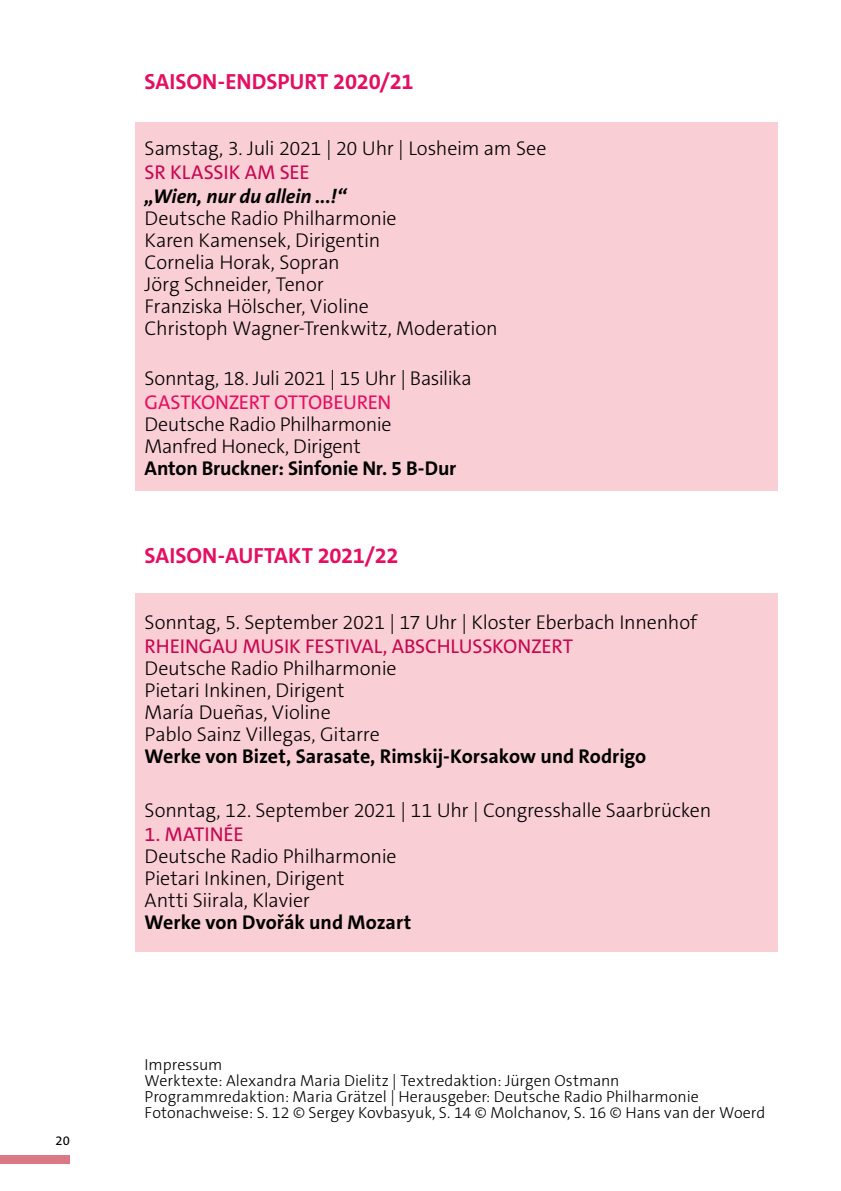
<style>
.page{position:relative;width:841px;height:1191px;background:#fff}
.page>*{position:absolute;margin:0;border:0;box-sizing:border-box;transform-origin:0 0}
.t1{font:700 22px "The Sans C5";color:#e50e62}
.t2{font:300 20px "The Sans C5";letter-spacing:-.01em;color:#000}
.t3{font:700 20px "The Sans C5";letter-spacing:-.005em;color:#000}
.t4{font:20px "The Sans C5";letter-spacing:-.005em;color:#c60651}
.t5{font:300 20px "The Sans C5";letter-spacing:-.03em;color:#000}
.t6{font:italic 700 20px "The Sans C5";letter-spacing:-.01em;color:#000}
.t7{font:20px "The Sans C5";letter-spacing:-.015em;color:#e50e62}
.t8{font:300 16px "The Sans C5";color:#000}
.t9{font:13px "The Sans C5";color:#000}
</style>
<div class="page">
<div style="left:0;top:1154px;width:70px;height:9px;background:#da7885"></div>
<div style="left:135px;top:593px;width:643px;height:358px;background:#faced5"></div>
<div style="left:135px;top:122px;width:643px;height:369px;background:#faced5"></div>
<p class="t9" style="left:56px;top:1131px;width:16px">20</p>
<p class="t1" style="left:145px;top:67px;width:270px">SAISON-ENDSPURT 2020/21</p>
<p class="t2" style="left:145px;top:135px;width:403px">Samstag, 3. Juli 2021 | 20 Uhr | Losheim am See</p>
<p class="t4" style="left:145px;top:159px;width:167px">SR KLASSIK AM SEE</p>
<p class="t6" style="left:145px;top:183px;width:203px">„Wien, nur du allein ...!“</p>
<p class="t2" style="left:145px;top:205px;width:253px">Deutsche Radio Philharmonie</p>
<p class="t2" style="left:145px;top:227px;width:237px">Karen Kamensek, Dirigentin</p>
<p class="t2" style="left:145px;top:249px;width:197px">Cornelia Horak, Sopran</p>
<p class="t2" style="left:145px;top:271px;width:181px">Jörg Schneider, Tenor</p>
<p class="t2" style="left:145px;top:293px;width:226px">Franziska Hölscher, Violine</p>
<p class="t2" style="left:145px;top:315px;width:354px">Christoph Wagner-Trenkwitz, Moderation</p>
<p class="t5" style="left:145px;top:365px;width:328px">Sonntag, 18. Juli 2021 | 15 Uhr | Basilika</p>
<p class="t7" style="left:145px;top:389px;width:248px">GASTKONZERT OTTOBEUREN</p>
<p class="t2" style="left:145px;top:411px;width:248px">Deutsche Radio Philharmonie</p>
<p class="t2" style="left:145px;top:433px;width:218px">Manfred Honeck, Dirigent</p>
<p class="t3" style="left:145px;top:455px;width:313px">Anton Bruckner: Sinfonie Nr. 5 B-Dur</p>
<p class="t1" style="left:145px;top:541px;width:255px">SAISON-AUFTAKT 2021/22</p>
<p class="t2" style="left:145px;top:609px;width:554px">Sonntag, 5. September 2021 | 17 Uhr | Kloster Eberbach Innenhof</p>
<p class="t4" style="left:145px;top:633px;width:430px">RHEINGAU MUSIK FESTIVAL, ABSCHLUSSKONZERT</p>
<p class="t2" style="left:145px;top:655px;width:253px">Deutsche Radio Philharmonie</p>
<p class="t2" style="left:145px;top:677px;width:201px">Pietari Inkinen, Dirigent</p>
<p class="t2" style="left:145px;top:699px;width:188px">María Dueñas, Violine</p>
<p class="t2" style="left:145px;top:721px;width:237px">Pablo Sainz Villegas, Gitarre</p>
<p class="t3" style="left:145px;top:743px;width:503px">Werke von Bizet, Sarasate, Rimskij-Korsakow und Rodrigo</p>
<p class="t2" style="left:145px;top:797px;width:568px">Sonntag, 12. September 2021 | 11 Uhr | Congresshalle Saarbrücken</p>
<p class="t4" style="left:145px;top:821px;width:101px">1. MATINÉE</p>
<p class="t2" style="left:145px;top:843px;width:253px">Deutsche Radio Philharmonie</p>
<p class="t2" style="left:145px;top:865px;width:201px">Pietari Inkinen, Dirigent</p>
<p class="t2" style="left:145px;top:887px;width:167px">Antti Siirala, Klavier</p>
<p class="t3" style="left:145px;top:909px;width:268px">Werke von Dvořák und Mozart</p>
<p class="t8" style="left:145px;top:1053px;width:79px">Impressum</p>
<p class="t8" style="left:145px;top:1069px;width:476px">Werktexte: Alexandra Maria Dielitz | Textredaktion: Jürgen Ostmann</p>
<p class="t8" style="left:145px;top:1085px;width:555px">Programmredaktion: Maria Grätzel | Herausgeber: Deutsche Radio Philharmonie</p>
<p class="t8" style="left:145px;top:1101px;width:622px">Fotonachweise: S. 12 © Sergey Kovbasyuk, S. 14 © Molchanov, S. 16 © Hans van der Woerd</p>
</div>
